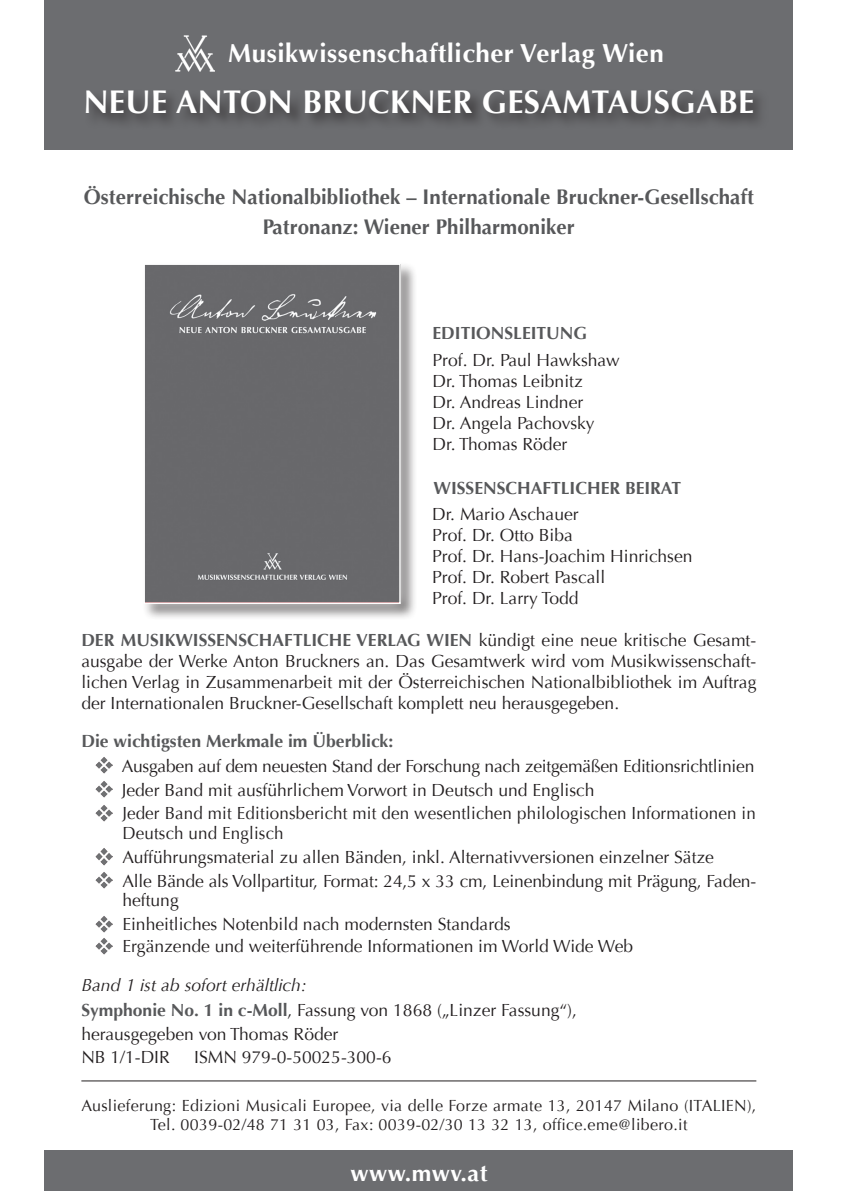
<style>
.page{position:relative;width:843px;height:1191px;background:#fff}
.page>*{position:absolute;margin:0;border:0;box-sizing:border-box;transform-origin:0 0}
.t1{font:700 32.73px "Optima";letter-spacing:.01em;color:#fff}
.t2{font:700 25.9px "Optima";letter-spacing:.02em;color:#fff}
.t3{font:700 23.45px "Optima";letter-spacing:.02em;color:#fff}
.t4{font:700 21.18px/29.4px "Optima";letter-spacing:.005em;color:#57585a;text-align:center}
.t5{font:17.5px/21px "Optima";color:#231f20}
.t6{font:700 17.5px "Optima";color:#57585a}
.t7{font:16.1px/19.2px "Optima";letter-spacing:.02em;color:#231f20;text-align:center}
.s1{font-weight:700;color:#57585a}
.s2{font-style:italic}
</style>
<div class="page">
<hr style="left:842px;top:0;width:1px;height:62px;background:#c7c8ca">
<div style="left:45px;top:0;width:748px;height:150px;background:#6c6d70"></div>
<div style="left:45px;top:1150px;width:748px;height:40px;background:#6c6d70"></div>
<div style="left:84px;top:88px;width:686px;height:43px;background:#231f20;opacity:.75"></div>
<img style="left:175px;top:35px;width:39px;height:36px">
<div style="left:142px;top:262px;width:275px;height:358px;background:#f3f3f3"></div>
<div style="left:131px;top:251px;width:282px;height:365px;background:#fff;opacity:.75"></div>
<div style="left:145px;top:265px;width:254px;height:337px;background:#68686b"></div>
<div style="left:143px;top:263px;width:258px;height:341px;border:1px solid #fff"></div>
<img style="left:95px;top:757px;width:17px;height:17px">
<img style="left:95px;top:781px;width:17px;height:16px">
<img style="left:95px;top:805px;width:17px;height:16px">
<img style="left:95px;top:848px;width:17px;height:17px">
<img style="left:95px;top:872px;width:17px;height:16px">
<img style="left:95px;top:916px;width:17px;height:16px">
<img style="left:95px;top:938px;width:17px;height:16px">
<hr style="left:81px;top:1080px;width:675px;height:1px;background:#231f20">
<p class="t2" style="left:228px;top:38px;width:437px">Musikwissenschaftlicher Verlag Wien</p>
<p class="t1" style="left:83px;top:83px;width:672px">NEUE ANTON BRUCKNER GESAMTAUSGABE</p>
<p class="t4" style="left:84px;top:183px;width:671px">Österreichische Nationalbibliothek – Internationale Bruckner-Gesellschaft<br>Patronanz: Wiener Philharmoniker</p>
<p class="t6" style="left:432px;top:323px;width:156px">EDITIONSLEITUNG</p>
<p class="t5" style="left:432px;top:349px;width:188px">Prof. Dr. Paul Hawkshaw<br>Dr. Thomas Leibnitz<br>Dr. Andreas Lindner<br>Dr. Angela Pachovsky<br>Dr. Thomas Röder</p>
<p class="t6" style="left:433px;top:477px;width:249px">WISSENSCHAFTLICHER BEIRAT</p>
<p class="t5" style="left:432px;top:503px;width:262px">Dr. Mario Aschauer<br>Prof. Dr. Otto Biba<br>Prof. Dr. Hans-Joachim Hinrichsen<br>Prof. Dr. Robert Pascall<br>Prof. Dr. Larry Todd</p>
<p class="t5" style="left:81px;top:630px;width:676px;text-align:justify"><span class="s1">DER MUSIKWISSENSCHAFTLICHE VERLAG WIEN</span> kündigt eine neue kritische Gesamt&shy;ausgabe der Werke Anton Bruckners an. Das Gesamtwerk wird vom Musikwissenschaft&shy;lichen Verlag in Zusammenarbeit mit der Österreichischen Nationalbibliothek im Auftrag der Internationalen Bruckner-Gesellschaft komplett neu herausgegeben.</p>
<p class="t5" style="left:122px;top:729px;width:635px;line-height:24px;text-indent:-40px"><span class="s1">Die wichtigsten Merkmale im Überblick:<br></span>Ausgaben auf dem neuesten Stand der Forschung nach zeitgemäßen Editionsrichtlinien Jeder Band mit ausführlichem Vorwort in Deutsch und Englisch<br>Jeder Band mit Editionsbericht mit den wesentlichen philologischen Informationen in</p>
<p class="t5" style="left:122px;top:821px;width:635px;line-height:23.8px">Deutsch und Englisch<br>Aufführungsmaterial zu allen Bänden, inkl. Alternativversionen einzelner Sätze<br>Alle Bände als Vollpartitur, Format: 24,5 x 33 cm, Leinenbindung mit Prägung, Faden-</p>
<p class="t5" style="left:122px;top:888px;width:512px;line-height:23.1px">heftung<br>Einheitliches Notenbild nach modernsten Standards<br>Ergänzende und weiterführende Informationen im World Wide Web</p>
<p class="t5" style="left:81px;top:973px;width:497px;line-height:23.8px"><span class="s2">Band 1 ist ab sofort erhältlich:<br></span><span class="s1">Symphonie No. 1 in c-Moll</span>, Fassung von 1868 („Linzer Fassung“), herausgegeben von Thomas Röder<br>NB 1/1-DIR</p>
<p class="t5" style="left:194px;top:1046px;width:199px">ISMN 979-0-50025-300-6</p>
<p class="t7" style="left:81px;top:1095px;width:676px">Auslieferung: Edizioni Musicali Europee, via delle Forze armate 13, 20147 Milano (ITALIEN),<br>Tel. 0039-02/48 71 31 03, Fax: 0039-02/30 13 32 13, office.eme@libero.it</p>
<p class="t3" style="left:350px;top:1159px;width:138px">www.mwv.at</p>
</div>
